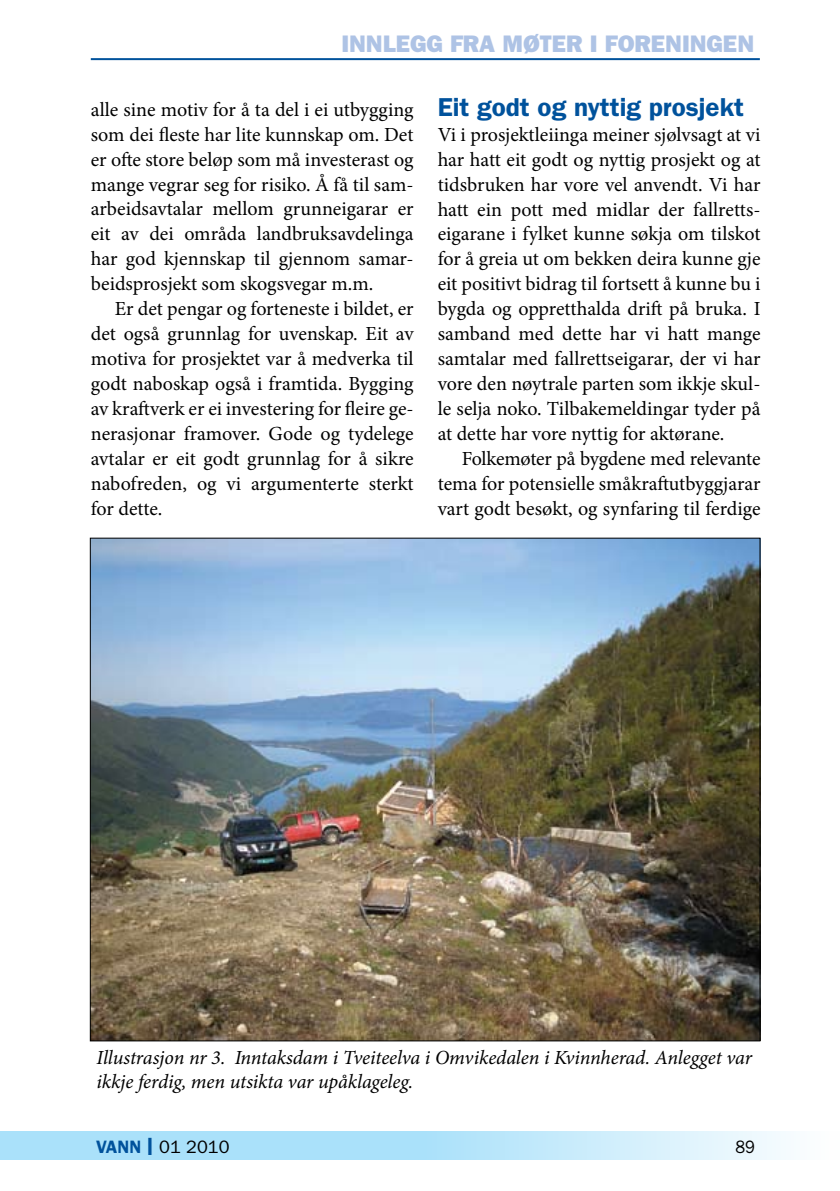
<style>
.page{position:relative;width:840px;height:1191px;background:#fff}
.page>*{position:absolute;margin:0;border:0;box-sizing:border-box;transform-origin:0 0}
.t1{font:600 26px "Franklin Gothic";color:#00529c}
.t2{font:800 24px "Franklin Gothic";color:#aec3e5}
.t3{font:20px/25px "Minion Pro";color:#000;text-align:justify}
.t4{font:italic 20px/24px "Minion Pro";letter-spacing:-.01em;color:#000}
.t5{font:18px "Franklin Gothic";color:#000}
.t6{font:18px "Franklin Gothic";color:#000;scale:.9 1}
.s1{font-weight:600;color:#00529c}
.s2{font-weight:600;font-size:25px;color:#00529c}
</style>
<div class="page">
<svg style="left:0;top:1131px;width:786px;height:29px;background:#bbe6fa"></svg>
<hr style="left:91px;top:58px;width:668px;height:2px;background:#00529c">
<img style="left:92px;top:539px;width:666px;height:500px">
<p class="t2" style="left:341px;top:30px;width:414px">INNLEGG FRA MØTER I FORENINGEN</p>
<p class="t3" style="left:91px;top:97px;width:324px">alle sine motiv for å ta del i ei utbygging som dei fleste har lite kunnskap om. Det er ofte store beløp som må investerast og mange vegrar seg for risiko. Å få til sam&shy;arbeidsavtalar mellom grunneigarar er eit av dei områda landbruksavdelinga har god kjennskap til gjennom samar&shy;beidsprosjekt som skogsvegar m.m.</p>
<p class="t3" style="left:91px;top:296px;width:324px;text-indent:24px">Er det pengar og forteneste i bildet, er det også grunnlag for uvenskap. Eit av motiva for prosjektet var å medverka til godt naboskap også i framtida. Bygging av kraftverk er ei investering for fleire ge&shy;nerasjonar framover. Gode og tydelege avtalar er eit godt grunnlag for å sikre nabofreden, og vi argumenterte sterkt for dette.</p>
<h1 class="t1" style="left:437px;top:91px;width:308px">Eit godt og nyttig prosjekt</h1>
<p class="t3" style="left:437px;top:122px;width:324px">Vi i prosjektleiinga meiner sjølvsagt at vi har hatt eit godt og nyttig prosjekt og at tidsbruken har vore vel anvendt. Vi har hatt ein pott med midlar der fallretts&shy;eigarane i fylket kunne søkja om tilskot for å greia ut om bekken deira kunne gje eit positivt bidrag til fortsett å kunne bu i bygda og oppretthalda drift på bruka. I samband med dette har vi hatt mange samtalar med fallrettseigarar, der vi har vore den nøytrale parten som ikkje skul&shy;le selja noko. Tilbakemeldingar tyder på at dette har vore nyttig for aktørane.</p>
<p class="t3" style="left:437px;top:446px;width:324px;text-indent:24px">Folkemøter på bygdene med relevante tema for potensielle småkraftutbyggjarar vart godt besøkt, og synfaring til ferdige</p>
<p class="t4" style="left:96px;top:1045px;width:656px">Illustrasjon nr 3. Inntaksdam i Tveiteelva i Omvikedalen i Kvinnherad. Anlegget var ikkje ferdig, men utsikta var upåklageleg.</p>
<p class="t5" style="left:96px;top:1136px;width:135px"><span class="s1">Vann</span> <span class="s2">I</span> 01 2010</p>
<p class="t6" style="left:735px;top:1136px;width:23px">89</p>
</div>
